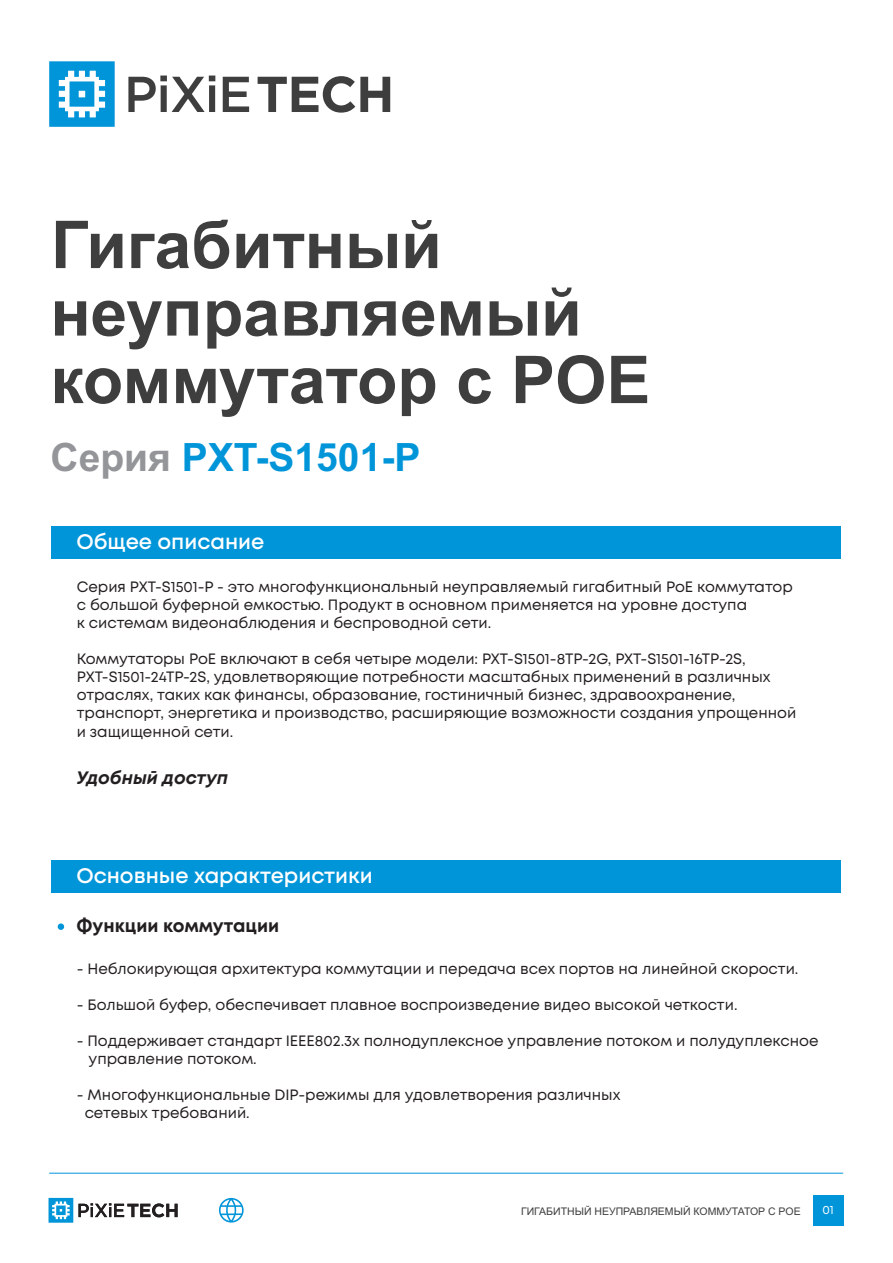
<style>
.page{position:relative;width:893px;height:1263px;background:#fff}
.page>*{position:absolute;margin:0;border:0;box-sizing:border-box;transform-origin:0 0}
.t1{font:700 66px/67.5px "Arial";color:#3e3e3f}
.t2{font:700 39px "Arial";color:#0095d9}
.t3{font:600 21px "Mont";color:#fff}
.t4{font:700 18px "Mont";color:#231f20}
.t5{font:italic 700 18px "Mont";color:#231f20}
.t6{font:15px/18px "Mont";color:#231f20}
.t7{font:12px "Mont";color:#fff}
.t8{font:10.5px "Arial";color:#3e3e3f}
.s1{color:#939598}
</style>
<div class="page">
<svg style="left:49px;top:61px;width:66px;height:66px"></svg>
<svg style="left:128px;top:76px;width:87px;height:36px"></svg>
<svg style="left:223px;top:77px;width:26px;height:35px"></svg>
<svg style="left:258px;top:76px;width:132px;height:37px"></svg>
<svg style="left:49px;top:1198px;width:129px;height:25px"></svg>
<hr style="left:49px;top:1173px;width:794px;height:1px;background:#0095d9">
<div style="left:813px;top:1195px;width:30px;height:30px;background:#0095d9"></div>
<svg style="left:219px;top:1198px;width:25px;height:24px"></svg>
<div style="left:51px;top:526px;width:790px;height:32px;background:#0095d9"></div>
<div style="left:51px;top:860px;width:790px;height:32px;background:#0095d9"></div>
<div style="left:58px;top:923px;width:6px;height:7px;background:#0095d9;border-radius:50%"></div>
<h1 class="t1" style="left:51px;top:217px;width:601px">Гигабитный неуправляемый коммутатор c POE</h1>
<h2 class="t2" style="left:51px;top:443px;width:371px"><span class="s1">Серия</span> PXT-S1501-P</h2>
<h3 class="t3" style="left:76px;top:534px;width:190px">Общее описание</h3>
<p class="t6" style="left:77px;top:579px;width:718px">Серия PXT-S1501-P - это многофункциональный неуправляемый гигабитный PoE коммутатор с большой буферной емкостью. Продукт в основном применяется на уровне доступа<br>к системам видеонаблюдения и беспроводной сети.</p>
<p class="t6" style="left:77px;top:651px;width:721px">Коммутаторы PoE включают в себя четыре модели: PXT-S1501-8TP-2G, PXT-S1501-16TP-2S, PXT-S1501-24TP-2S, удовлетворяющие потребности масштабных применений в различных отраслях, таких как финансы, образование, гостиничный бизнес, здравоохранение, транспорт, энергетика и производство, расширяющие возможности создания упрощенной и защищенной сети.</p>
<p class="t5" style="left:77px;top:770px;width:153px">Удобный доступ</p>
<h3 class="t3" style="left:76px;top:868px;width:298px">Основные характеристики</h3>
<p class="t4" style="left:77px;top:919px;width:204px">Функции коммутации</p>
<p class="t6" style="left:77px;top:960px;width:723px">- Неблокирующая архитектура коммутации и передача всех портов на линейной скорости.</p>
<p class="t6" style="left:77px;top:996px;width:662px">- Большой буфер, обеспечивает плавное воспроизведение видео высокой четкости.</p>
<p class="t6" style="left:89px;top:1032px;width:731px;text-indent:-12px">- Поддерживает стандарт IEEE802.3x полнодуплексное управление потоком и полудуплексное управление потоком.</p>
<p class="t6" style="left:85px;top:1087px;width:537px;text-indent:-8px">- Многофункциональные DIP-режимы для удовлетворения различных сетевых требований.</p>
<p class="t8" style="left:521px;top:1207px;width:281px">ГИГАБИТНЫЙ НЕУПРАВЛЯЕМЫЙ КОММУТАТОР C POE</p>
<p class="t7" style="left:823px;top:1205px;width:13px">01</p>
</div>
